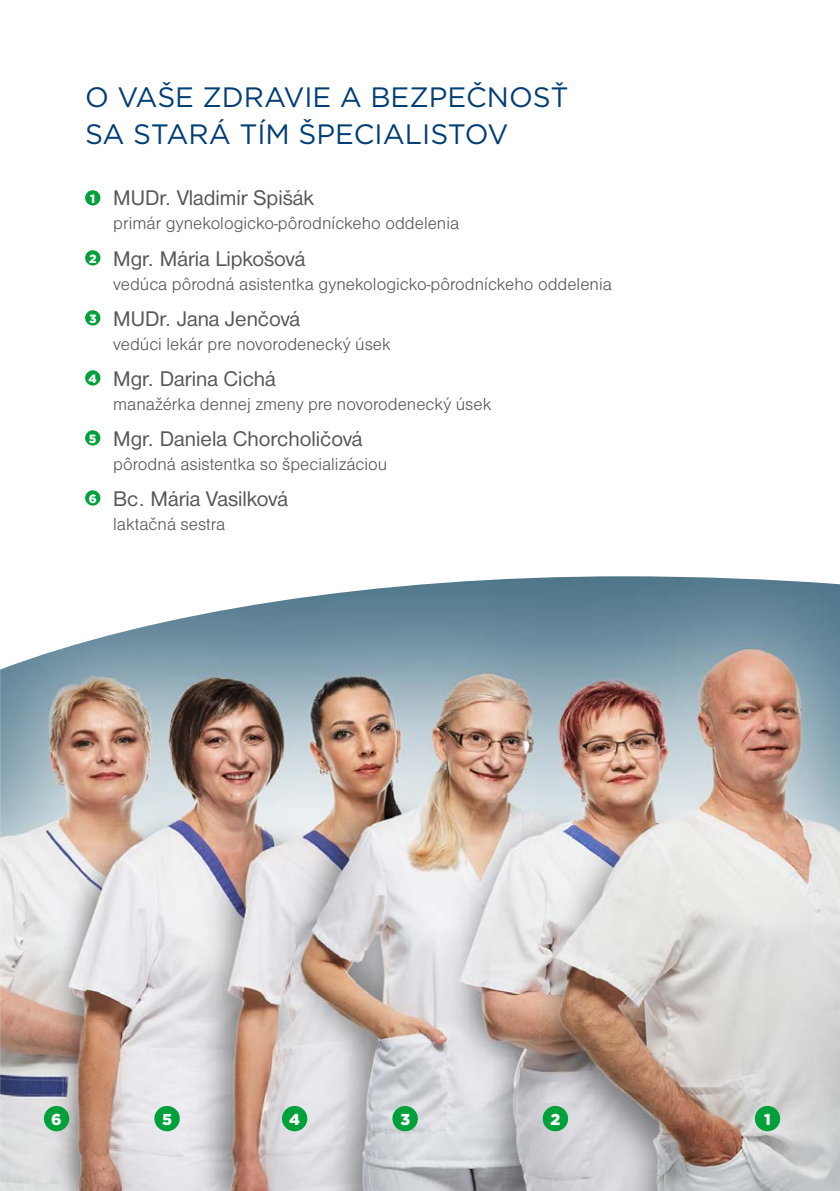
<style>
.page{position:relative;width:840px;height:1191px;background:#fff}
.page>*{position:absolute;margin:0;border:0;box-sizing:border-box;transform-origin:0 0}
.t1{font:28px/36px "Gotham";color:#003e75}
.t2{font:22px "Nimbus Sans DOT";color:#575756}
.t3{font:18px "Nimbus Sans DOT Ligh";color:#575756}
.t4{font:900 15.8px "Gotham";color:#fff}
.s1{font-family:"Gotham";font-weight:900;font-size:12px;color:#fff}
</style>
<div class="page">
<div style="left:85px;top:190px;width:15px;height:15px;background:#00a13a;border-radius:50%"></div>
<div style="left:85px;top:250px;width:15px;height:15px;background:#00a13a;border-radius:50%"></div>
<div style="left:85px;top:310px;width:15px;height:15px;background:#00a13a;border-radius:50%"></div>
<div style="left:85px;top:370px;width:15px;height:15px;background:#00a13a;border-radius:50%"></div>
<div style="left:85px;top:430px;width:15px;height:15px;background:#00a13a;border-radius:50%"></div>
<div style="left:85px;top:490px;width:15px;height:15px;background:#00a13a;border-radius:50%"></div>
<img style="left:0;top:576px;width:839px;height:615px">
<div style="left:44px;top:1106px;width:25px;height:25px;background:#00a13a;border-radius:50%"></div>
<div style="left:154px;top:1106px;width:26px;height:25px;background:#00a13a;border-radius:50%"></div>
<div style="left:282px;top:1106px;width:25px;height:25px;background:#00a13a;border-radius:50%"></div>
<div style="left:392px;top:1106px;width:25px;height:25px;background:#00a13a;border-radius:50%"></div>
<div style="left:542px;top:1106px;width:25px;height:25px;background:#00a13a;border-radius:50%"></div>
<div style="left:754px;top:1106px;width:25px;height:25px;background:#00a13a;border-radius:50%"></div>
<h1 class="t1" style="left:85px;top:79px;width:484px">O VAŠE ZDRAVIE A BEZPEČNOSŤ<br>SA STARÁ TÍM ŠPECIALISTOV</h1>
<p class="t2" style="left:90px;top:186px;width:225px"><span class="s1">1</span> MUDr. Vladimír Spišák</p>
<p class="t3" style="left:113px;top:213px;width:347px">primár gynekologicko-pôrodníckeho oddelenia</p>
<p class="t2" style="left:89px;top:246px;width:218px"><span class="s1">2</span> Mgr. Mária Lipkošová</p>
<p class="t3" style="left:113px;top:273px;width:500px">vedúca pôrodná asistentka gynekologicko-pôrodníckeho oddelenia</p>
<p class="t2" style="left:89px;top:306px;width:213px"><span class="s1">3</span> MUDr. Jana Jenčová</p>
<p class="t3" style="left:113px;top:333px;width:279px">vedúci lekár pre novorodenecký úsek</p>
<p class="t2" style="left:89px;top:366px;width:189px"><span class="s1">4</span> Mgr. Darina Cichá</p>
<p class="t3" style="left:113px;top:393px;width:379px">manažérka dennej zmeny pre novorodenecký úsek</p>
<p class="t2" style="left:89px;top:426px;width:275px"><span class="s1">5</span> Mgr. Daniela Chorcholičová</p>
<p class="t3" style="left:113px;top:453px;width:275px">pôrodná asistentka so špecializáciou</p>
<p class="t2" style="left:89px;top:486px;width:201px"><span class="s1">6</span> Bc. Mária Vasilková</p>
<p class="t3" style="left:113px;top:513px;width:114px">laktačná sestra</p>
<p class="t4" style="left:51px;top:1108px;width:12px">6</p>
<p class="t4" style="left:162px;top:1108px;width:11px">5</p>
<p class="t4" style="left:289px;top:1108px;width:12px">4</p>
<p class="t4" style="left:400px;top:1108px;width:11px">3</p>
<p class="t4" style="left:550px;top:1108px;width:11px">2</p>
<p class="t4" style="left:763px;top:1108px;width:8px">1</p>
</div>
